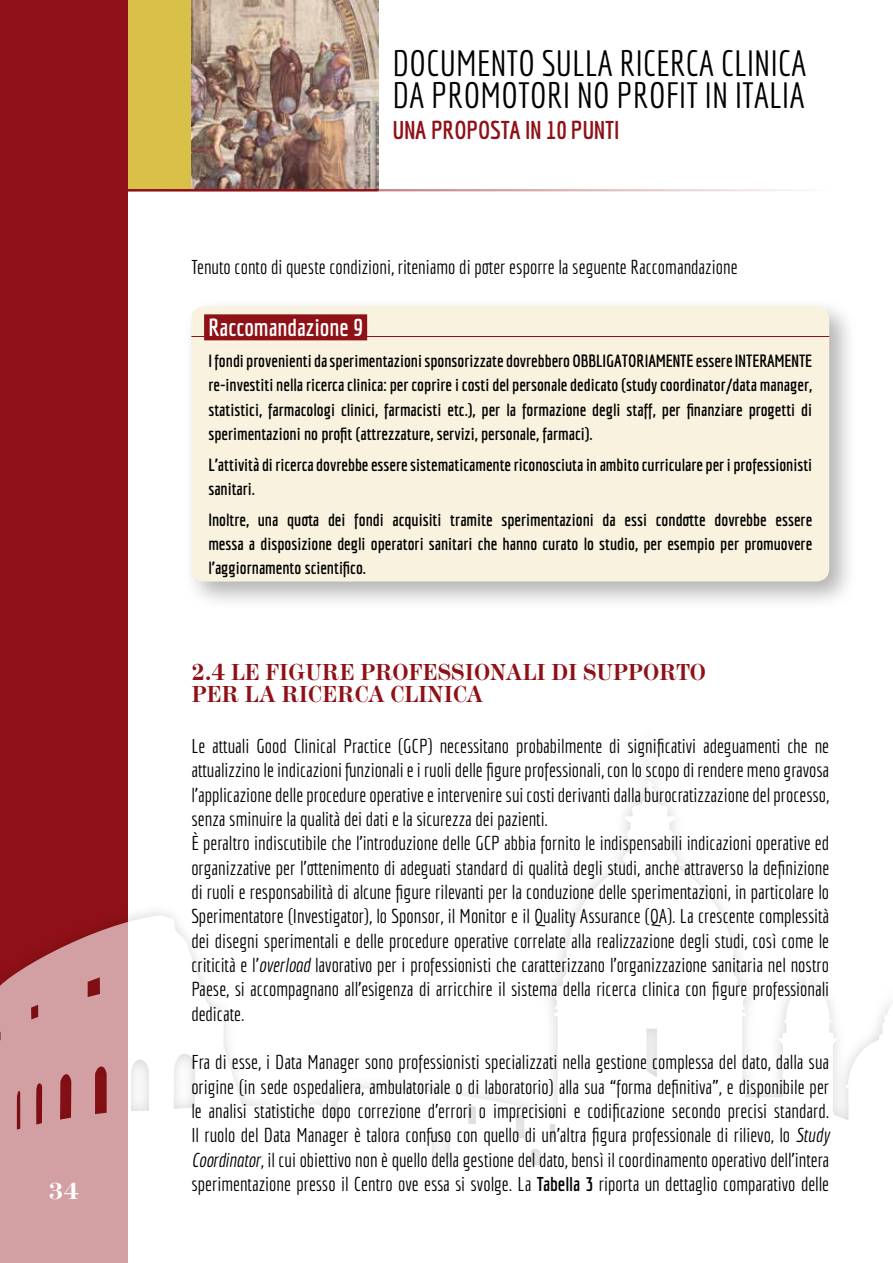
<style>
.page{position:relative;width:893px;height:1263px;background:#fff}
.page>*{position:absolute;margin:0;border:0;box-sizing:border-box;transform-origin:0 0}
.t1{font:35.7px/31.5px "Economica";letter-spacing:-.005em;color:#000}
.t2{font:700 25.05px "Economica";letter-spacing:-.005em;color:#8f1117}
.t3{font:700 24px/22.5px "Modern Two Sixtn ITC";color:#8f1117;scale:.9 1}
.t4{font:700 24px "Economica";color:#fff}
.t5{font:700 24px "Modern Two Sixtn ITC";color:#fff}
.t6{font:19.5px/24.3px "Economica";color:#000}
.t7{font:700 17.25px/24.3px "Economica";color:#000;text-align:justify}
.s1{font-style:italic}
.s2{font-weight:700}
</style>
<div class="page">
<div style="left:128px;top:0;width:63px;height:189px;background:#d9c049"></div>
<img style="left:191px;top:0;width:187px;height:189px">
<hr style="left:0;top:189px;width:829px;height:2px;background:#8f1117">
<div style="left:0;top:0;width:128px;height:1263px;background:#8f1117"></div>
<svg style="left:0;top:760px;width:893px;height:503px"></svg>
<div style="left:183px;top:298px;width:675px;height:313px;background:#000;opacity:.3"></div>
<div style="left:191px;top:306px;width:638px;height:275px;background:#f8f2de;border-radius:13px"></div>
<div style="left:204px;top:314px;width:163px;height:26px;background:#8f1117"></div>
<hr style="left:191px;top:336px;width:638px;height:1px;background:#8f1117">
<p class="t5" style="left:48px;top:1178px;width:32px">34</p>
<h1 class="t1" style="left:393px;top:48px;width:415px">DOCUMENTO SULLA RICERCA CLINICA<br>DA PROMOTORI NO PROFIT IN ITALIA</h1>
<p class="t2" style="left:393px;top:115px;width:228px">UNA PROPOSTA IN 10 PUNTI</p>
<p class="t6" style="left:191px;top:254px;width:548px">Tenuto conto di queste condizioni, riteniamo di poter esporre la seguente Raccomandazione</p>
<p class="t4" style="left:208px;top:314px;width:156px">Raccomandazione 9</p>
<p class="t7" style="left:208px;top:348px;width:605px">I fondi provenienti da sperimentazioni sponsorizzate dovrebbero OBBLIGATORIAMENTE essere INTERAMENTE re-investiti nella ricerca clinica: per coprire i costi del personale dedicato (study coordinator/data manager, statistici, farmacologi clinici, farmacisti etc.), per la formazione degli staff, per finanziare progetti di sperimentazioni no profit (attrezzature, servizi, personale, farmaci).</p>
<p class="t7" style="left:208px;top:452px;width:605px">L’attività di ricerca dovrebbe essere sistematicamente riconosciuta in ambito curriculare per i professionisti sanitari.</p>
<p class="t7" style="left:208px;top:507px;width:605px">Inoltre, una quota dei fondi acquisiti tramite sperimentazioni da essi condotte dovrebbe essere messa a disposizione degli operatori sanitari che hanno curato lo studio, per esempio per promuovere l’aggiornamento scientifico.</p>
<p class="t3" style="left:191px;top:661px;width:573px">2.4 LE FIGURE PROFESSIONALI DI SUPPORTO<br>PER LA RICERCA CLINICA</p>
<p class="t6" style="left:191px;top:734px;width:639px">Le attuali Good Clinical Practice (GCP) necessitano probabilmente di significativi adeguamenti che ne attualizzino le indicazioni funzionali e i ruoli delle figure professionali, con lo scopo di rendere meno gravosa l’applicazione delle procedure operative e intervenire sui costi derivanti dalla burocratizzazione del processo, senza sminuire la qualità dei dati e la sicurezza dei pazienti.<br>È peraltro indiscutibile che l’introduzione delle GCP abbia fornito le indispensabili indicazioni operative ed organizzative per l’ottenimento di adeguati standard di qualità degli studi, anche attraverso la definizione di ruoli e responsabilità di alcune figure rilevanti per la conduzione delle sperimentazioni, in particolare lo Sperimentatore (Investigator), lo Sponsor, il Monitor e il Quality Assurance (QA). La crescente complessità dei disegni sperimentali e delle procedure operative correlate alla realizzazione degli studi, così come le criticità e l’<span class="s1">overload</span> lavorativo per i professionisti che caratterizzano l’organizzazione sanitaria nel nostro Paese, si accompagnano all’esigenza di arricchire il sistema della ricerca clinica con figure professionali dedicate.</p>
<p class="t6" style="left:191px;top:1050px;width:639px;text-align:justify">Fra di esse, i Data Manager sono professionisti specializzati nella gestione complessa del dato, dalla sua origine (in sede ospedaliera, ambulatoriale o di laboratorio) alla sua “forma definitiva”, e disponibile per le analisi statistiche dopo correzione d’errori o imprecisioni e codificazione secondo precisi standard.<br>Il ruolo del Data Manager è talora confuso con quello di un’altra figura professionale di rilievo, lo <span class="s1">Study Coordinator</span>, il cui obiettivo non è quello della gestione del dato, bensì il coordinamento operativo dell’intera sperimentazione presso il Centro ove essa si svolge. La <span class="s2">Tabella 3</span> riporta un dettaglio comparativo delle</p>
</div>
